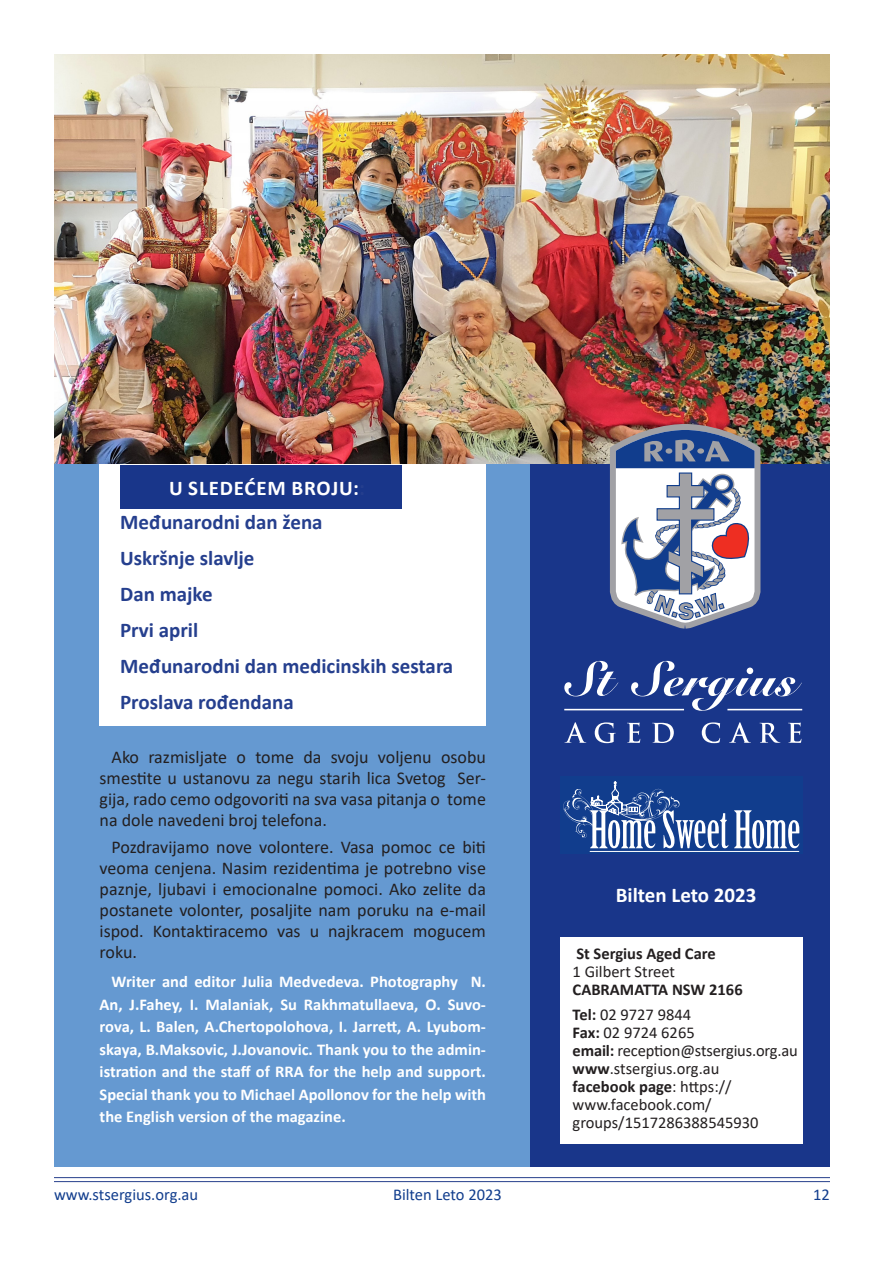
<style>
.page{position:relative;width:893px;height:1263px;background:#fff}
.page>*{position:absolute;margin:0;border:0;box-sizing:border-box;transform-origin:0 0}
.Rus_heading{font:700 21px "Calibri";color:#253f8e}
.Rus_heading-2{font:700 21px "Calibri";letter-spacing:.04em;color:#fff}
.subheading{font:700 21px "Calibri";color:#fff}
.t1{font:18px/21px "Calibri";color:#231f20;text-align:justify}
.t2{font:700 16.5px/22.5px "Calibri";color:#fff;text-align:justify}
.t3{font:16.5px/18px "Calibri";color:#231f20}
.t4{font:16.5px "Calibri";color:#113d8d}
.t5{font:700 16.5px "Calibri";color:#231f20}
.s1{color:#253f8e}
.s2{font-weight:700}
</style>
<div class="page">
<hr style="left:54px;top:1181px;width:776px;height:1px;background:#263f8c">
<hr style="left:54px;top:1177px;width:776px;height:1px;background:#263f8c">
<img style="left:54px;top:54px;width:776px;height:411px">
<div style="left:54px;top:465px;width:775px;height:702px;background:#6599d1"></div>
<div style="left:531px;top:465px;width:299px;height:702px;background:#19368a"></div>
<div style="left:100px;top:465px;width:386px;height:261px;background:#fff"></div>
<svg style="left:564px;top:722px;width:22px;height:21px"></svg>
<svg style="left:595px;top:722px;width:21px;height:21px"></svg>
<svg style="left:627px;top:723px;width:13px;height:20px"></svg>
<svg style="left:652px;top:723px;width:22px;height:20px"></svg>
<svg style="left:702px;top:722px;width:18px;height:21px"></svg>
<svg style="left:729px;top:722px;width:22px;height:21px"></svg>
<svg style="left:759px;top:723px;width:21px;height:20px"></svg>
<svg style="left:788px;top:723px;width:13px;height:20px"></svg>
<svg style="left:564px;top:661px;width:54px;height:35px"></svg>
<svg style="left:631px;top:661px;width:171px;height:50px"></svg>
<hr style="left:564px;top:709px;width:120px;height:1px;background:#fff">
<hr style="left:727px;top:709px;width:75px;height:1px;background:#fff">
<div style="left:560px;top:938px;width:242px;height:206px;background:#fff"></div>
<div style="left:560px;top:776px;width:242px;height:78px;background:#113d8d"></div>
<hr style="left:590px;top:851px;width:209px;height:1px;background:#fff">
<svg style="left:734px;top:810px;width:65px;height:38px"></svg>
<svg style="left:563px;top:781px;width:165px;height:67px"></svg>
<div style="left:120px;top:465px;width:281px;height:44px;background:#19368a"></div>
<svg style="left:604px;top:418px;width:162px;height:211px"></svg>
<p class="Rus_heading-2" style="left:169px;top:473px;width:197px">U SLEDEĆEM BROJU:<span class="s1">:</span></p>
<p class="Rus_heading" style="left:120px;top:507px;width:204px">Međunarodni dan žena</p>
<p class="Rus_heading" style="left:120px;top:543px;width:136px">Uskršnje slavlje</p>
<p class="Rus_heading" style="left:120px;top:579px;width:94px">Dan majke</p>
<p class="Rus_heading" style="left:120px;top:615px;width:80px">Prvi april</p>
<p class="Rus_heading" style="left:120px;top:651px;width:335px">Međunarodni dan medicinskih sestara</p>
<p class="Rus_heading" style="left:120px;top:687px;width:175px">Proslava rođendana</p>
<p class="t1" style="left:100px;top:746px;width:388px;text-indent:12px">Ako razmisljate o tome da svoju voljenu osobu smestite u ustanovu za negu starih lica Svetog Ser&shy;gija, rado cemo odgovoriti na sva vasa pitanja o tome na dole navedeni broj telefona.</p>
<p class="t1" style="left:100px;top:836px;width:388px;text-indent:12px">Pozdravijamo nove volontere. Vasa pomoc ce biti veoma cenjena. Nasim rezidentima je potrebno vise paznje, ljubavi i emocionalne pomoci. Ako zelite da postanete volonter, posaljite nam poruku na e-mail ispod. Kontaktiracemo vas u najkracem mogucem roku.</p>
<p class="t2" style="left:100px;top:970px;width:388px;text-indent:12px">Writer and editor Julia Medvedeva. Photography N.<br>An, J.Fahey, I. Malaniak, Su Rakhmatullaeva, O. Suvo&shy;rova, L. Balen, A.Chertopolohova, I. Jarrett, A. Lyubom&shy;skaya, B.Maksovic, J.Jovanovic. Thank you to the admin&shy;istration and the staff of RRA for the help and support.<br>Special thank you to Michael Apollonov for the help with the English version of the magazine.</p>
<p class="subheading" style="left:616px;top:880px;width:142px">Bilten Leto 2023</p>
<p class="t5" style="left:576px;top:941px;width:141px">St Sergius Aged Care</p>
<p class="t3" style="left:573px;top:962px;width:104px">1 Gilbert Street</p>
<p class="t5" style="left:573px;top:977px;width:172px">CABRAMATTA NSW 2166</p>
<p class="t3" style="left:573px;top:1005px;width:120px"><span class="s2">Tel:</span> 02 9727 9844</p>
<p class="t3" style="left:573px;top:1023px;width:124px"><span class="s2">Fax:</span> 02 9724 6265</p>
<p class="t3" style="left:573px;top:1041px;width:227px"><span class="s2">email:</span> reception@stsergius.org.au</p>
<p class="t3" style="left:573px;top:1059px;width:148px"><span class="s2">www</span>.stsergius.org.au</p>
<p class="t3" style="left:573px;top:1077px;width:187px"><span class="s2">facebook page</span>: https:// www.facebook.com/ groups/1517286388545930</p>
<p class="t4" style="left:54px;top:1183px;width:146px">www.stsergius.org.au</p>
<p class="t4" style="left:393px;top:1183px;width:110px">Bilten Leto 2023</p>
<p class="t4" style="left:813px;top:1183px;width:18px">12</p>
</div>
